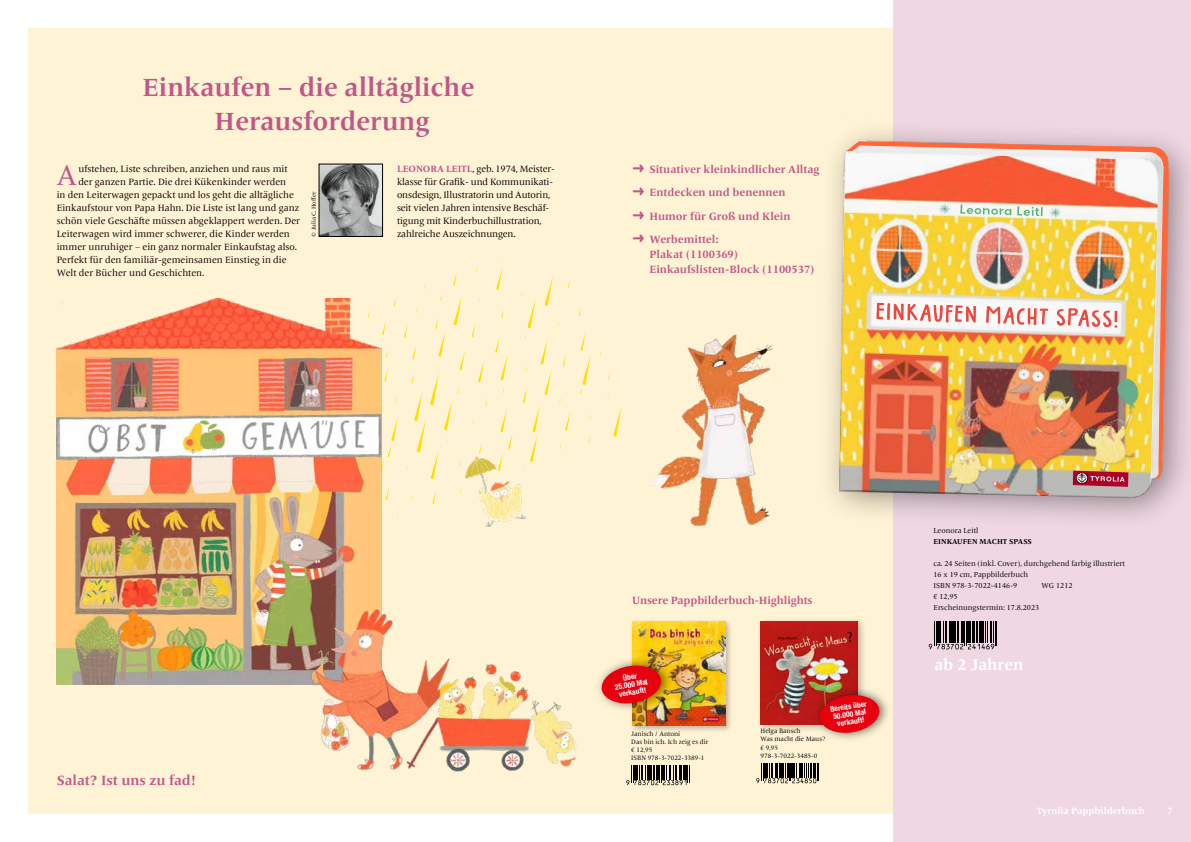
<style>
.page{position:relative;width:1191px;height:842px;background:#fff}
.page>*{position:absolute;margin:0;border:0;box-sizing:border-box;transform-origin:0 0}
.t1{font:29.1px "Frutiger Serif LT Pro";color:#c05787}
.t2{font:700 26px/34px "Frutiger Serif LT Pro";color:#c05787}
.t3{font:700 16px "Frutiger Serif LT Pro";color:#fff}
.t4{font:700 14px "Frutiger Serif LT Pro";color:#c05787}
.t5{font:700 11px/23.5px "Frutiger Serif LT Pro";color:#c05787}
.t6{font:9.5px/13px "Frutiger Serif LT Pro";color:#000}
.t7{font:700 9.5px "Frutiger Serif LT Pro";color:#fff}
.t8{font:700 condensed 7.6px/7.6px "Helvetica Neue LT Std";color:#fff;text-align:center}
.t9{font:7.5px/11px "Frutiger Serif LT Pro";color:#000}
.t10{font:700 7.5px "Frutiger Serif LT Pro";color:#000}
.t11{font:6.6px/8.1px "Frutiger Serif LT Pro";color:#000}
.t12{font:6px "Frutiger Serif LT Pro";color:#000}
.s1{font-weight:700;color:#c05787}
.s2{font-family:"Monotype Sorts";font-weight:400;font-size:13px}
</style>
<div class="page">
<div style="left:28px;top:28px;width:1134px;height:786px;background:#fff3d6"></div>
<div style="left:893px;top:0;width:298px;height:842px;background:#f0d8e3"></div>
<svg style="left:928px;top:621px;width:69px;height:28px"></svg>
<div style="left:818px;top:118px;width:373px;height:413px;background:#000;opacity:.4"></div>
<img style="left:826px;top:118px;width:365px;height:398px">
<img style="left:839px;top:152px;width:320px;height:346px">
<svg style="left:1072px;top:479px;width:56px;height:8px"></svg>
<img style="left:846px;top:141px;width:323px;height:338px">
<img style="left:650px;top:334px;width:123px;height:192px">
<div style="left:629px;top:618px;width:104px;height:115px;background:#000;opacity:.27"></div>
<img style="left:632px;top:621px;width:93px;height:105px">
<div style="left:595px;top:656px;width:78px;height:56px;background:#000;opacity:.56"></div>
<svg style="left:600px;top:663px;width:62px;height:42px;background:#de3c2f"></svg>
<svg style="left:626px;top:765px;width:64px;height:20px"></svg>
<svg style="left:563px;top:355px;width:3px;height:11px"></svg>
<svg style="left:613px;top:409px;width:8px;height:28px"></svg>
<svg style="left:433px;top:491px;width:3px;height:9px"></svg>
<svg style="left:565px;top:413px;width:5px;height:18px"></svg>
<svg style="left:530px;top:340px;width:21px;height:122px"></svg>
<svg style="left:544px;top:277px;width:9px;height:29px"></svg>
<svg style="left:578px;top:308px;width:3px;height:8px"></svg>
<svg style="left:496px;top:269px;width:6px;height:21px"></svg>
<svg style="left:567px;top:280px;width:3px;height:8px"></svg>
<svg style="left:580px;top:333px;width:10px;height:61px"></svg>
<svg style="left:521px;top:291px;width:14px;height:37px"></svg>
<svg style="left:325px;top:297px;width:73px;height:203px"></svg>
<svg style="left:404px;top:273px;width:58px;height:206px"></svg>
<svg style="left:757px;top:783px;width:59px;height:1px"></svg>
<svg style="left:756px;top:763px;width:63px;height:20px"></svg>
<div style="left:756px;top:617px;width:110px;height:116px;background:#000;opacity:.27"></div>
<img style="left:760px;top:621px;width:97px;height:103px">
<div style="left:813px;top:685px;width:78px;height:57px;background:#000;opacity:.56"></div>
<svg style="left:818px;top:693px;width:62px;height:42px;background:#da2d31"></svg>
<img style="left:321px;top:166px;width:60px;height:69px">
<div style="left:319px;top:164px;width:64px;height:73px;border:1px solid #000"></div>
<img style="left:57px;top:299px;width:326px;height:385px">
<img style="left:301px;top:500px;width:275px;height:272px">
<img style="left:451px;top:314px;width:77px;height:214px">
<h2 class="t2" style="left:214px;top:71px;width:261px;text-indent:-72px">Einkaufen – die alltägliche<br>Herausforderung</h2>
<h1 class="t1" style="left:57px;top:158px;width:22px">A</h1>
<p class="t6" style="left:78px;top:162px;width:211px">ufstehen, Liste schreiben, anziehen und raus mit</p>
<p class="t6" style="left:78px;top:175px;width:209px">der ganzen Partie. Die drei Kükenkinder werden</p>
<p class="t6" style="left:57px;top:188px;width:239px">in den Leiterwagen gepackt und los geht die alltägliche</p>
<p class="t6" style="left:57px;top:201px;width:244px">Einkaufstour von Papa Hahn. Die Liste ist lang und ganz</p>
<p class="t6" style="left:57px;top:214px;width:245px">schön viele Geschäfte müssen abgeklappert werden. Der</p>
<p class="t6" style="left:57px;top:227px;width:235px">Leiterwagen wird immer schwerer, die Kinder werden</p>
<p class="t6" style="left:57px;top:240px;width:242px">immer unruhiger – ein ganz normaler Einkaufstag also.</p>
<p class="t6" style="left:57px;top:253px;width:231px">Perfekt für den familiär-gemeinsamen Einstieg in die</p>
<p class="t6" style="left:57px;top:266px;width:149px">Welt der Bücher und Geschichten.</p>
<p class="t12" style="left:310px;top:237px;width:46px;rotate:-90deg">© Julia C. Hoffer</p>
<p class="t6" style="left:397px;top:162px;width:159px"><span class="s1">LEONORA LEITL</span>, geb. 1974, Meister&shy;klasse für Grafik- und Kommunikati&shy;onsdesign, Illustratorin und Autorin, seit vielen Jahren intensive Beschäf&shy;tigung mit Kinderbuchillustration,</p>
<p class="t6" style="left:397px;top:227px;width:120px">zahlreiche Auszeichnungen.</p>
<p class="t5" style="left:632px;top:158px;width:189px"><span class="s2">Ü</span> Situativer kleinkindlicher Alltag<br><span class="s2">Ü</span> Entdecken und benennen<br><span class="s2">Ü</span> Humor für Groß und Klein<br><span class="s2">Ü</span> Werbemittel:</p>
<p class="t5" style="left:649px;top:247px;width:167px;line-height:15px">Plakat (1100369)<br>Einkaufslisten-Block (1100537)</p>
<h3 class="t4" style="left:57px;top:772px;width:141px">Salat? Ist uns zu fad!</h3>
<p class="t5" style="left:632px;top:588px;width:182px">Unsere Pappbilderbuch-Highlights</p>
<p class="t8" style="left:613px;top:676px;width:35px;rotate:-10deg">Über<br>25.000 Mal verkauft!</p>
<p class="t11" style="left:631px;top:729px;width:79px">Janisch / Antoni<br>Das bin ich. Ich zeig es dir € 12,95<br>ISBN 978-3-7022-3389-1</p>
<p class="t11" style="left:760px;top:727px;width:66px">Helga Bansch<br>Was macht die Maus? € 9,95<br>978-3-7022-3485-0</p>
<p class="t8" style="left:829px;top:705px;width:38px;rotate:-9deg">Bereits über<br>50.000 Mal verkauft!</p>
<p class="t9" style="left:933px;top:525px;width:47px">Leonora Leitl</p>
<p class="t10" style="left:933px;top:537px;width:100px">EINKAUFEN MACHT SPASS</p>
<p class="t9" style="left:933px;top:558px;width:193px">ca. 24 Seiten (inkl. Cover), durchgehend farbig illustriert<br>16 x 19 cm, Pappbilderbuch<br>ISBN 978-3-7022-4146-9</p>
<p class="t9" style="left:1041px;top:580px;width:33px">WG 1212</p>
<p class="t9" style="left:933px;top:591px;width:107px">€ 12,95<br>Erscheinungstermin: 17.8.2023</p>
<h3 class="t3" style="left:934px;top:655px;width:91px">ab 2 Jahren</h3>
<p class="t7" style="left:1036px;top:805px;width:110px">Tyrolia Pappbilderbuch</p>
<p class="t7" style="left:1167px;top:805px;width:7px">7</p>
</div>
